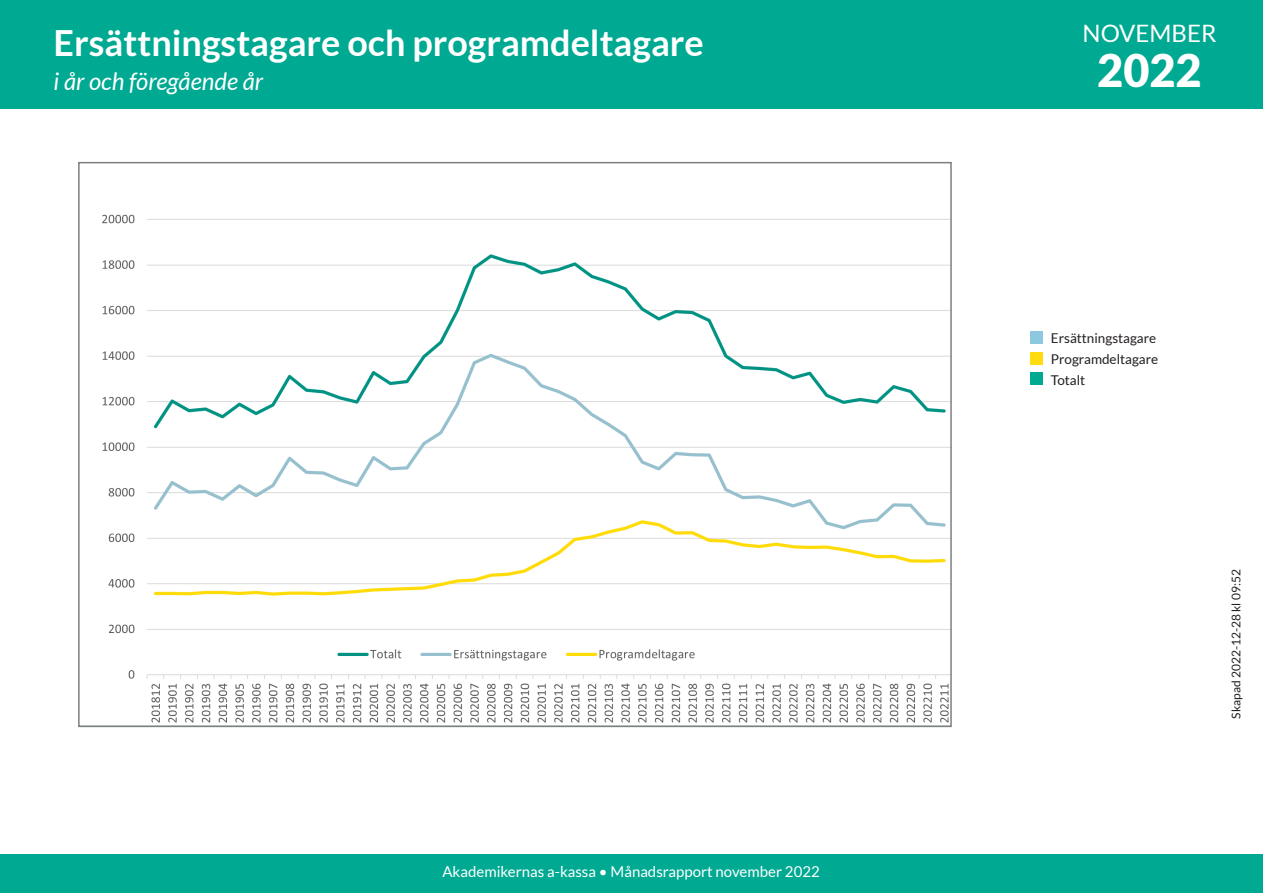
<style>
.page{position:relative;width:1263px;height:893px;background:#fff}
.page>*{position:absolute;margin:0;border:0;box-sizing:border-box;transform-origin:0 0}
.t1{font:900 45px "Lato";color:#fff}
.t2{font:700 36px "Lato";color:#fff}
.t3{font:italic 24px "Lato";color:#fff}
.t4{font:24px "Lato";color:#fff}
.t5{font:15px "Lato";color:#fff}
.t6{font:13.5px "Lato";color:#231f20}
.t7{font:12px "Lato";color:#231f20}
</style>
<div class="page">
<div style="left:0;top:855px;width:1263px;height:38px;background:#00a992"></div>
<div style="left:0;top:0;width:1263px;height:108px;background:#00a992"></div>
<div style="left:1030px;top:331px;width:13px;height:12px;background:#8dc8e1"></div>
<div style="left:1030px;top:352px;width:13px;height:12px;background:#ffdb0f"></div>
<div style="left:1030px;top:373px;width:13px;height:12px;background:#00a992"></div>
<img style="left:102px;top:214px;width:847px;height:509px">
<p class="t2" style="left:54px;top:22px;width:652px">Ersättningstagare och programdeltagare</p>
<p class="t3" style="left:54px;top:68px;width:211px">i år och föregående år</p>
<p class="t5" style="left:442px;top:863px;width:379px">Akademikernas a-kassa • Månadsrapport november 2022</p>
<p class="t4" style="left:1082px;top:20px;width:135px">NOVEMBER</p>
<p class="t1" style="left:1097px;top:44px;width:106px">2022</p>
<p class="t6" style="left:1051px;top:330px;width:107px">Ersättningstagare</p>
<p class="t6" style="left:1051px;top:351px;width:109px">Programdeltagare</p>
<p class="t6" style="left:1051px;top:372px;width:36px">Totalt</p>
<p class="t7" style="left:1229px;top:719px;width:151px;rotate:-90deg">Skapad 2022-12-28 kl 09:52</p>
</div>
